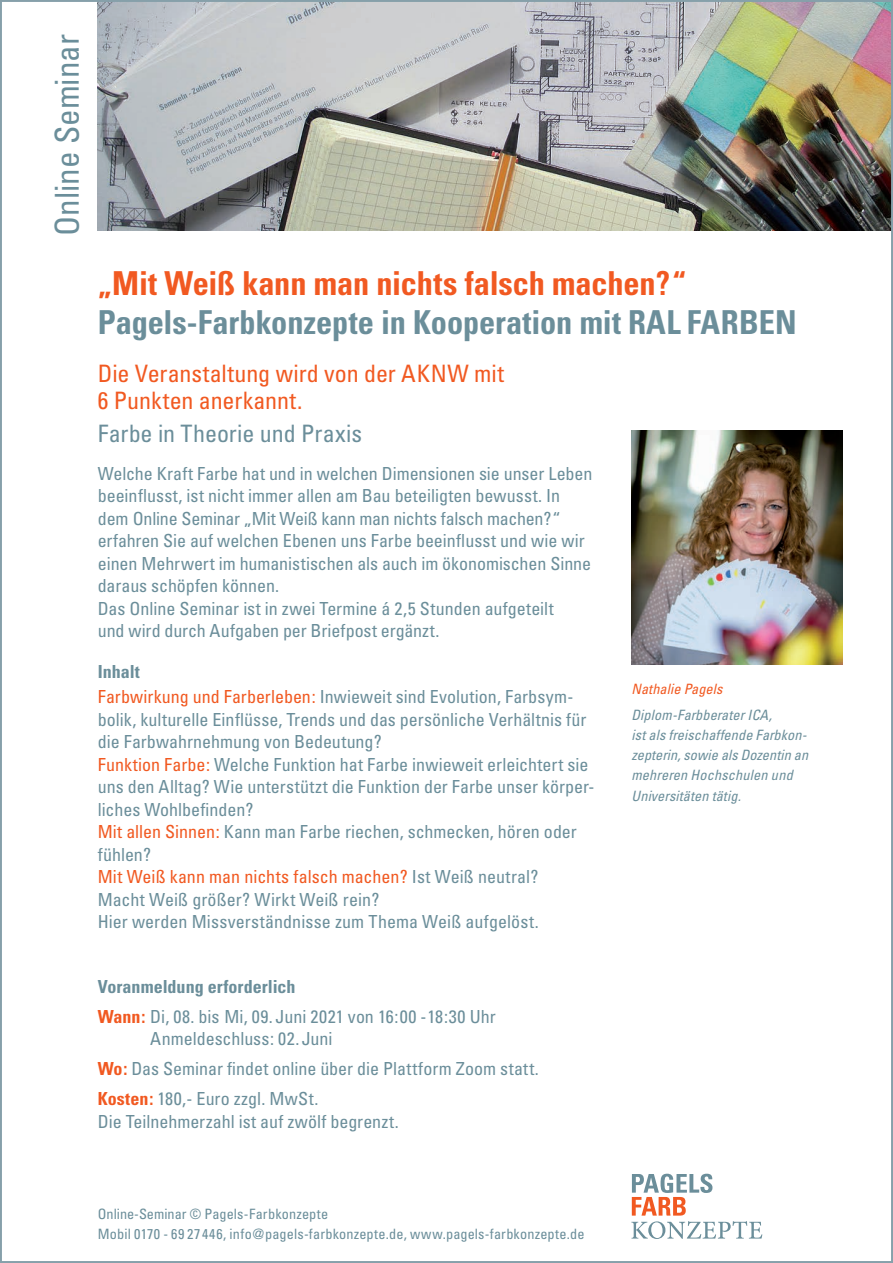
<style>
.page{position:relative;width:893px;height:1263px;background:#fff}
.page>*{position:absolute;margin:0;border:0;box-sizing:border-box;transform-origin:0 0}
.t1{font:700 condensed 33px "Univers";letter-spacing:-.005em;color:#6b8e9a}
.t2{font:700 condensed 33px "Univers";letter-spacing:-.005em;color:#f15921}
.t3{font:condensed 33px "Univers";color:#6b8e9a}
.t4{font:condensed 24px/27px "Univers";letter-spacing:-.005em;color:#f15921}
.t5{font:condensed 24px "Univers";color:#6b8e9a}
.t6{font:condensed 18px/22.5px "Univers";color:#6b8e9a}
.t7{font:italic condensed 14.25px/20.2px "Univers";letter-spacing:.005em;color:#6b8e9a}
.t8{font:condensed 14.25px/20.2px "Univers";letter-spacing:.01em;color:#6b8e9a}
.t9{font:italic condensed 14.25px "Univers";letter-spacing:.005em;color:#f15921}
.s1{font-weight:700}
.s2{color:#f15921}
.s3{font-weight:700;color:#f15921}
</style>
<div class="page">
<svg style="left:632px;top:1174px;width:80px;height:41px"></svg>
<svg style="left:631px;top:1221px;width:131px;height:18px"></svg>
<img style="left:631px;top:430px;width:211px;height:235px">
<img style="left:98px;top:3px;width:792px;height:227px">
<h1 class="t3" style="left:46px;top:236px;width:203px;rotate:-90deg">Online Seminar</h1>
<h1 class="t2" style="left:98px;top:263px;width:590px">„Mit Weiß kann man nichts falsch machen?“</h1>
<h1 class="t1" style="left:98px;top:302px;width:700px">Pagels-Farbkonzepte in Kooperation mit RAL FARBEN</h1>
<h2 class="t4" style="left:98px;top:360px;width:408px">Die Veranstaltung wird von der AKNW mit<br>6 Punkten anerkannt.</h2>
<h2 class="t5" style="left:98px;top:418px;width:266px">Farbe in Theorie und Praxis</h2>
<p class="t6" style="left:98px;top:462px;width:496px">Welche Kraft Farbe hat und in welchen Dimensionen sie unser Leben beeinflusst, ist nicht immer allen am Bau beteiligten bewusst. In dem Online Seminar „Mit Weiß kann man nichts falsch machen?“ erfahren Sie auf welchen Ebenen uns Farbe beeinflusst und wie wir einen Mehrwert im humanistischen als auch im ökonomischen Sinne daraus schöpfen können.<br>Das Online Seminar ist in zwei Termine á 2,5 Stunden aufgeteilt<br>und wird durch Aufgaben per Briefpost ergänzt.</p>
<p class="t6" style="left:98px;top:658px;width:477px;line-height:25.5px"><span class="s1">Inhalt<br></span><span class="s2">Farbwirkung und Farberleben:</span> Inwieweit sind Evolution, Farbsym-</p>
<p class="t6" style="left:98px;top:708px;width:498px">bolik, kulturelle Einflüsse, Trends und das persönliche Verhältnis für die Farbwahrnehmung von Bedeutung?<br><span class="s2">Funktion Farbe:</span> Welche Funktion hat Farbe inwieweit erleichtert sie uns den Alltag? Wie unterstützt die Funktion der Farbe unser körper&shy;liches Wohlbefinden?<br><span class="s2">Mit allen Sinnen:</span> Kann man Farbe riechen, schmecken, hören oder fühlen?<br><span class="s2">Mit Weiß kann man nichts falsch machen?</span> Ist Weiß neutral?<br>Macht Weiß größer? Wirkt Weiß rein?<br>Hier werden Missverständnisse zum Thema Weiß aufgelöst.</p>
<p class="t9" style="left:631px;top:680px;width:93px">Nathalie Pagels</p>
<p class="t7" style="left:631px;top:704px;width:178px">Diplom-Farbberater ICA,<br>ist als freischaffende Farbkon&shy;zepterin, sowie als Dozentin an mehreren Hochschulen und<br>Universitäten tätig.</p>
<p class="t6" style="left:98px;top:971px;width:399px;line-height:30px"><span class="s1">Voranmeldung erforderlich<br></span><span class="s3">Wann:</span> Di, 08. bis Mi, 09. Juni 2021 von 16:00 -18:30 Uhr</p>
<p class="t6" style="left:98px;top:1024px;width:443px;line-height:30px;text-indent:52px">Anmeldeschluss: 02. Juni<br><span class="s3">Wo:</span> Das Seminar findet online über die Plattform Zoom statt.<br><span class="s3">Kosten:</span> 180,- Euro zzgl. MwSt.</p>
<p class="t6" style="left:98px;top:1110px;width:302px">Die Teilnehmerzahl ist auf zwölf begrenzt.</p>
<p class="t8" style="left:98px;top:1203px;width:488px">Online-Seminar © Pagels-Farbkonzepte<br>Mobil 0170 - 69 27446, info@pagels-farbkonzepte.de, www.pagels-farbkonzepte.de</p>
</div>
